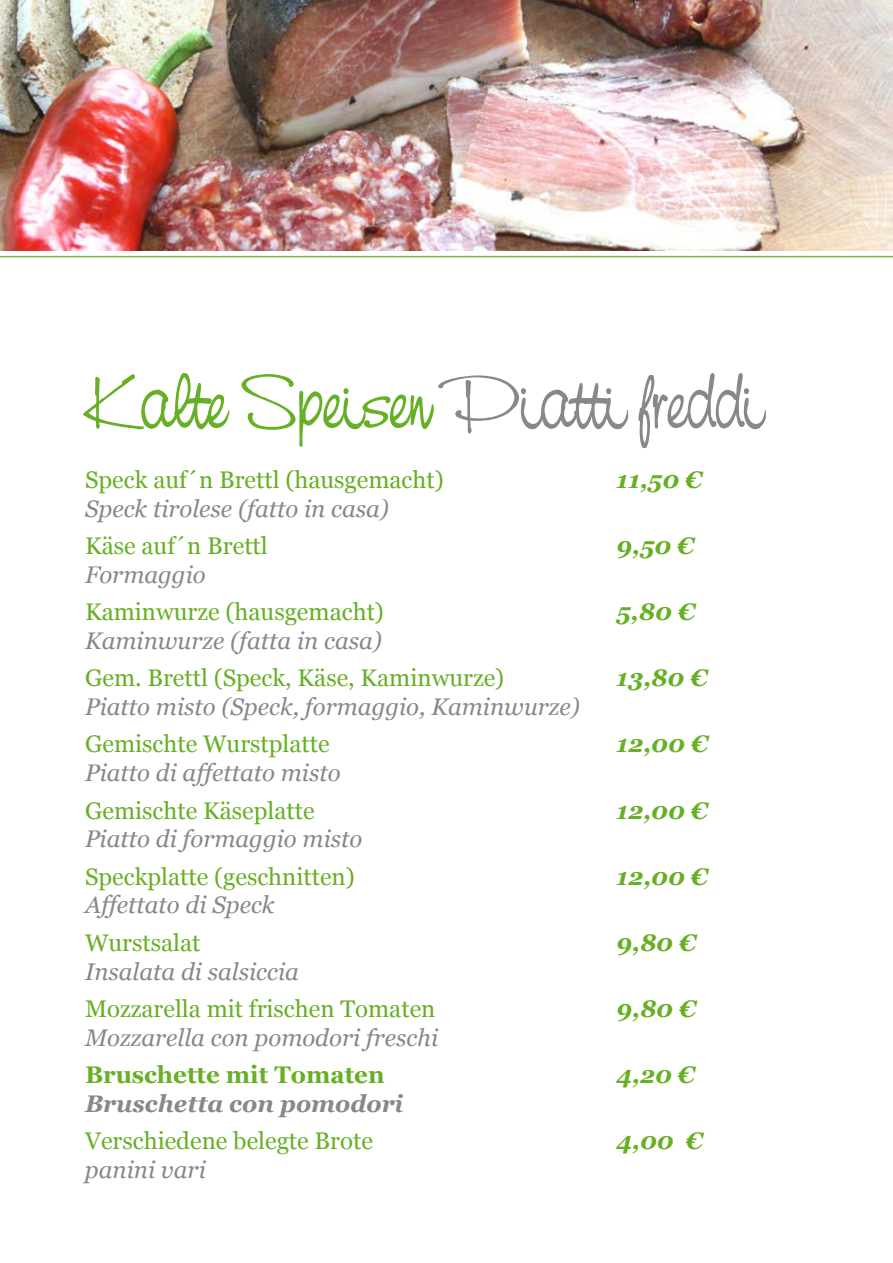
<style>
.page{position:relative;width:893px;height:1263px;background:#fff}
.page>*{position:absolute;margin:0;border:0;box-sizing:border-box;transform-origin:0 0}
.t1{font:75px "Nevison Cas D";color:#67af24}
.t2{font:24px "Georgia";color:#67af24}
.t3{font:italic 24px "Georgia";color:#87888a}
.t4{font:italic 700 24px "Georgia";color:#67af24}
.t5{font:italic 700 24px "Georgia";color:#87888a}
.t6{font:700 24px "Georgia";color:#67af24}
.s1{color:#87888a}
</style>
<div class="page">
<img style="left:0;top:0;width:893px;height:251px">
<hr style="left:0;top:256px;width:893px;height:1px;background:#7bb73e">
<h1 class="t1" style="left:85px;top:357px;width:679px">Kalte Speisen <span class="s1">Piatti freddi</span></h1>
<p class="t2" style="left:85px;top:462px;width:360px">Speck auf´n Brettl (hausgemacht)</p>
<p class="t4" style="left:617px;top:462px;width:87px">11,50 €</p>
<p class="t3" style="left:85px;top:491px;width:305px">Speck tirolese (fatto in casa)</p>
<p class="t2" style="left:85px;top:528px;width:184px">Käse auf´n Brettl</p>
<p class="t4" style="left:617px;top:528px;width:79px">9,50 €</p>
<p class="t3" style="left:85px;top:557px;width:122px">Formaggio</p>
<p class="t2" style="left:85px;top:594px;width:300px">Kaminwurze (hausgemacht)</p>
<p class="t4" style="left:617px;top:594px;width:80px">5,80 €</p>
<p class="t3" style="left:85px;top:623px;width:298px">Kaminwurze (fatta in casa)</p>
<p class="t2" style="left:85px;top:660px;width:421px">Gem. Brettl (Speck, Käse, Kaminwurze)</p>
<p class="t4" style="left:617px;top:660px;width:92px">13,80 €</p>
<p class="t3" style="left:85px;top:689px;width:496px">Piatto misto (Speck, formaggio, Kaminwurze)</p>
<p class="t2" style="left:85px;top:727px;width:246px">Gemischte Wurstplatte</p>
<p class="t4" style="left:617px;top:726px;width:93px">12,00 €</p>
<p class="t3" style="left:85px;top:755px;width:257px">Piatto di affettato misto</p>
<p class="t2" style="left:85px;top:793px;width:231px">Gemischte Käseplatte</p>
<p class="t4" style="left:617px;top:792px;width:93px">12,00 €</p>
<p class="t3" style="left:85px;top:821px;width:279px">Piatto di formaggio misto</p>
<p class="t2" style="left:85px;top:859px;width:271px">Speckplatte (geschnitten)</p>
<p class="t4" style="left:617px;top:858px;width:93px">12,00 €</p>
<p class="t3" style="left:85px;top:888px;width:191px">Affettato di Speck</p>
<p class="t2" style="left:85px;top:925px;width:117px">Wurstsalat</p>
<p class="t4" style="left:617px;top:924px;width:81px">9,80 €</p>
<p class="t3" style="left:85px;top:954px;width:215px">Insalata di salsiccia</p>
<p class="t2" style="left:85px;top:991px;width:352px">Mozzarella mit frischen Tomaten</p>
<p class="t4" style="left:617px;top:991px;width:81px">9,80 €</p>
<p class="t3" style="left:85px;top:1020px;width:355px">Mozzarella con pomodori freschi</p>
<p class="t6" style="left:85px;top:1056px;width:301px">Bruschette mit Tomaten</p>
<p class="t4" style="left:617px;top:1057px;width:80px">4,20 €</p>
<p class="t5" style="left:85px;top:1085px;width:320px">Bruschetta con pomodori</p>
<p class="t2" style="left:85px;top:1123px;width:289px">Verschiedene belegte Brote</p>
<p class="t4" style="left:616px;top:1123px;width:88px">4,00 €</p>
<p class="t3" style="left:85px;top:1152px;width:122px">panini vari</p>
</div>
